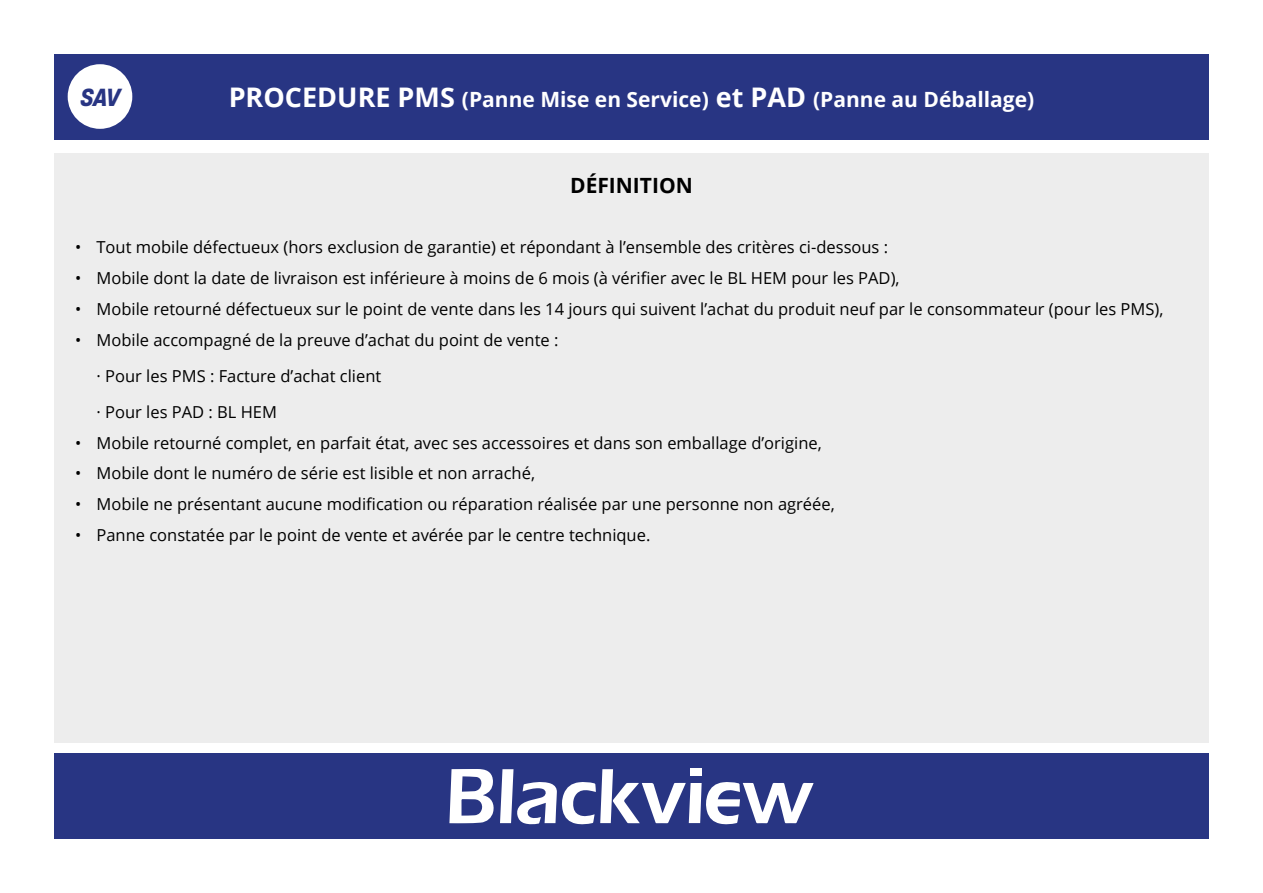
<style>
.page{position:relative;width:1263px;height:893px;background:#fff}
.page>*{position:absolute;margin:0;border:0;box-sizing:border-box;transform-origin:0 0}
.t1{font:italic 700 27px "Paralucent Cond";color:#283583}
.t2{font:700 21px "Open Sans";color:#fff}
.t3{font:700 21px "Open Sans";color:#000}
.t4{font:16.5px/36px "Open Sans";color:#000}
.s1{font-size:27px}
</style>
<div class="page">
<div style="left:54px;top:54px;width:1155px;height:85px;background:#283583"></div>
<div style="left:54px;top:754px;width:1155px;height:85px;background:#283583"></div>
<div style="left:54px;top:153px;width:1155px;height:590px;background:#ededed"></div>
<div style="left:68px;top:64px;width:64px;height:65px;background:#fff;border-radius:50%"></div>
<svg style="left:449px;top:769px;width:364px;height:56px"></svg>
<div style="left:691px;top:769px;width:11px;height:7px;background:#fff"></div>
<h1 class="t1" style="left:80px;top:82px;width:41px">SAV</h1>
<p class="t2" style="left:229px;top:84px;width:807px"><span class="s1">PROCEDURE PMS</span> (Panne Mise en Service) <span class="s1">et PAD</span> (Panne au Déballage)</p>
<p class="t3" style="left:570px;top:171px;width:124px">DÉFINITION</p>
<p class="t4" style="left:75px;top:229px;width:814px">• Tout mobile défectueux (hors exclusion de garantie) et répondant à l’ensemble des critères ci-dessous :</p>
<p class="t4" style="left:75px;top:260px;width:826px">• Mobile dont la date de livraison est inférieure à moins de 6 mois (à vérifier avec le BL HEM pour les PAD),</p>
<p class="t4" style="left:75px;top:291px;width:1090px">• Mobile retourné défectueux sur le point de vente dans les 14 jours qui suivent l’achat du produit neuf par le consommateur (pour les PMS),</p>
<p class="t4" style="left:97px;top:321px;width:463px;text-indent:-21px">• Mobile accompagné de la preuve d’achat du point de vente : · Pour les PMS : Facture d’achat client<br>· Pour les PAD : BL HEM</p>
<p class="t4" style="left:75px;top:424px;width:748px">• Mobile retourné complet, en parfait état, avec ses accessoires et dans son emballage d’origine,</p>
<p class="t4" style="left:75px;top:455px;width:461px">• Mobile dont le numéro de série est lisible et non arraché,</p>
<p class="t4" style="left:75px;top:486px;width:761px">• Mobile ne présentant aucune modification ou réparation réalisée par une personne non agréée,</p>
<p class="t4" style="left:75px;top:516px;width:577px">• Panne constatée par le point de vente et avérée par le centre technique.</p>
</div>
